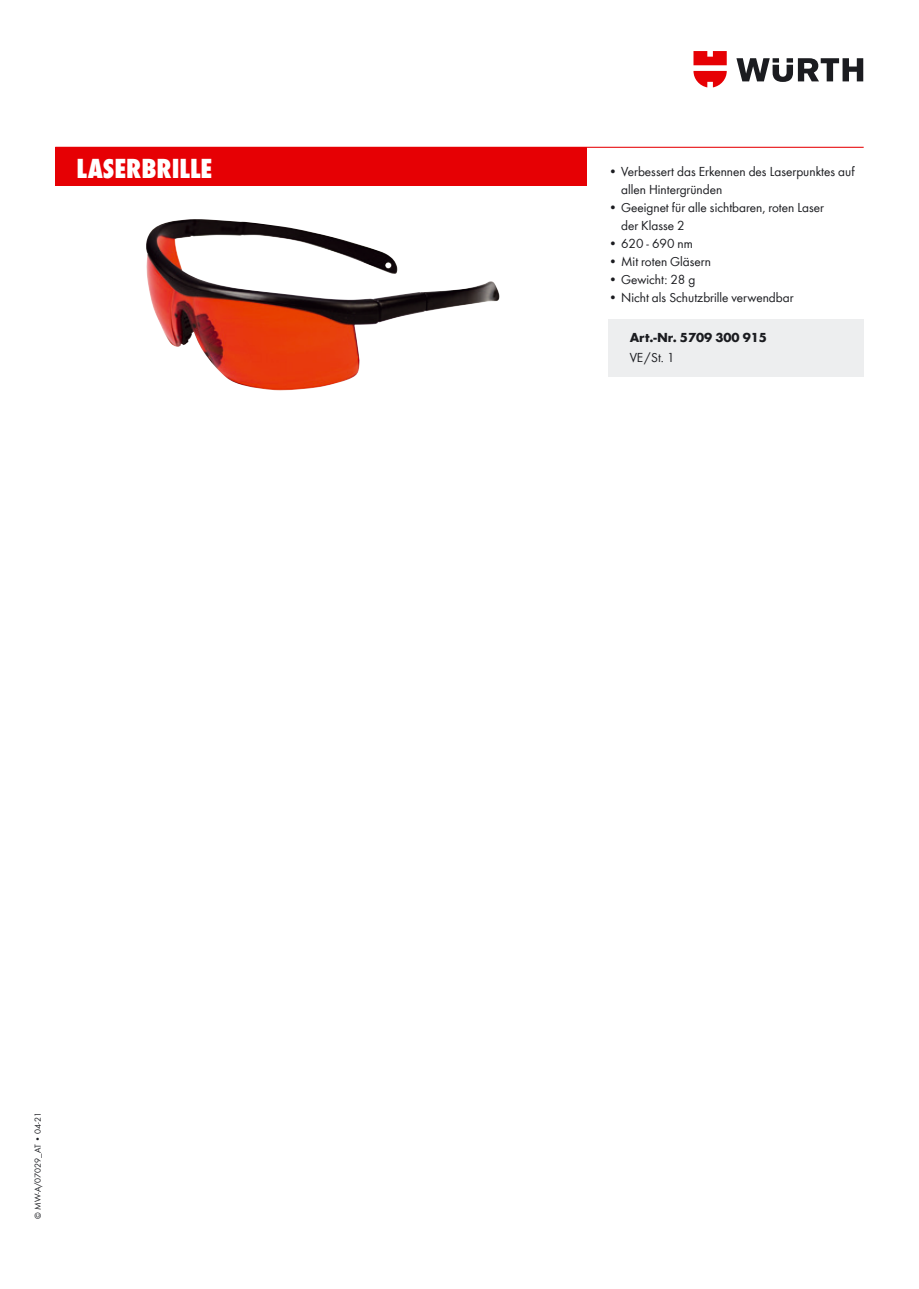
<style>
.page{position:relative;width:919px;height:1289px;background:#fff}
.page>*{position:absolute;margin:0;border:0;box-sizing:border-box;transform-origin:0 0}
._15pt_sfett_Headline{font:28.5px "Wuerth Extra Bold Cond Caps";color:#fff}
._09_4_5mm_Book{font:13.5px/18px "Wuerth";color:#1b1c20}
._09_4_5mm_Bold{font:700 13.5px "Wuerth";color:#1b1c20}
._09_4_5mm_Bold-2{font:13.5px "Wuerth";color:#1b1c20}
.t1{font:9px "Wuerth";color:#1b1c20}
</style>
<div class="page">
<svg style="left:736px;top:58px;width:127px;height:24px"></svg>
<svg style="left:693px;top:51px;width:33px;height:36px"></svg>
<img style="left:146px;top:219px;width:353px;height:172px">
<hr style="left:55px;top:147px;width:808px;height:1px;background:#e60004">
<div style="left:55px;top:148px;width:532px;height:38px;background:#e60004"></div>
<div style="left:608px;top:319px;width:255px;height:57px;background:#edeeef"></div>
<p class="_15pt_sfett_Headline" style="left:77px;top:149px;width:137px">LASERBRILLE</p>
<p class="_09_4_5mm_Book" style="left:621px;top:162px;width:235px;text-indent:-13px">• Verbessert das Erkennen des Laserpunktes auf allen Hintergründen</p>
<p class="_09_4_5mm_Book" style="left:608px;top:198px;width:217px">• Geeignet für alle sichtbaren, roten Laser</p>
<p class="_09_4_5mm_Book" style="left:621px;top:216px;width:65px">der Klasse 2</p>
<p class="_09_4_5mm_Book" style="left:608px;top:234px;width:86px">• 620 - 690 nm</p>
<p class="_09_4_5mm_Book" style="left:608px;top:252px;width:104px">• Mit roten Gläsern</p>
<p class="_09_4_5mm_Book" style="left:608px;top:270px;width:88px">• Gewicht: 28 g</p>
<p class="_09_4_5mm_Book" style="left:608px;top:288px;width:187px">• Nicht als Schutzbrille verwendbar</p>
<p class="_09_4_5mm_Bold" style="left:629px;top:328px;width:139px">Art.-Nr. 5709 300 915</p>
<p class="_09_4_5mm_Bold-2" style="left:629px;top:348px;width:46px">VE/St. 1</p>
<p class="t1" style="left:32px;top:1218px;width:108px;rotate:-90deg">© MW-A/07029_AT • 04-21</p>
</div>
